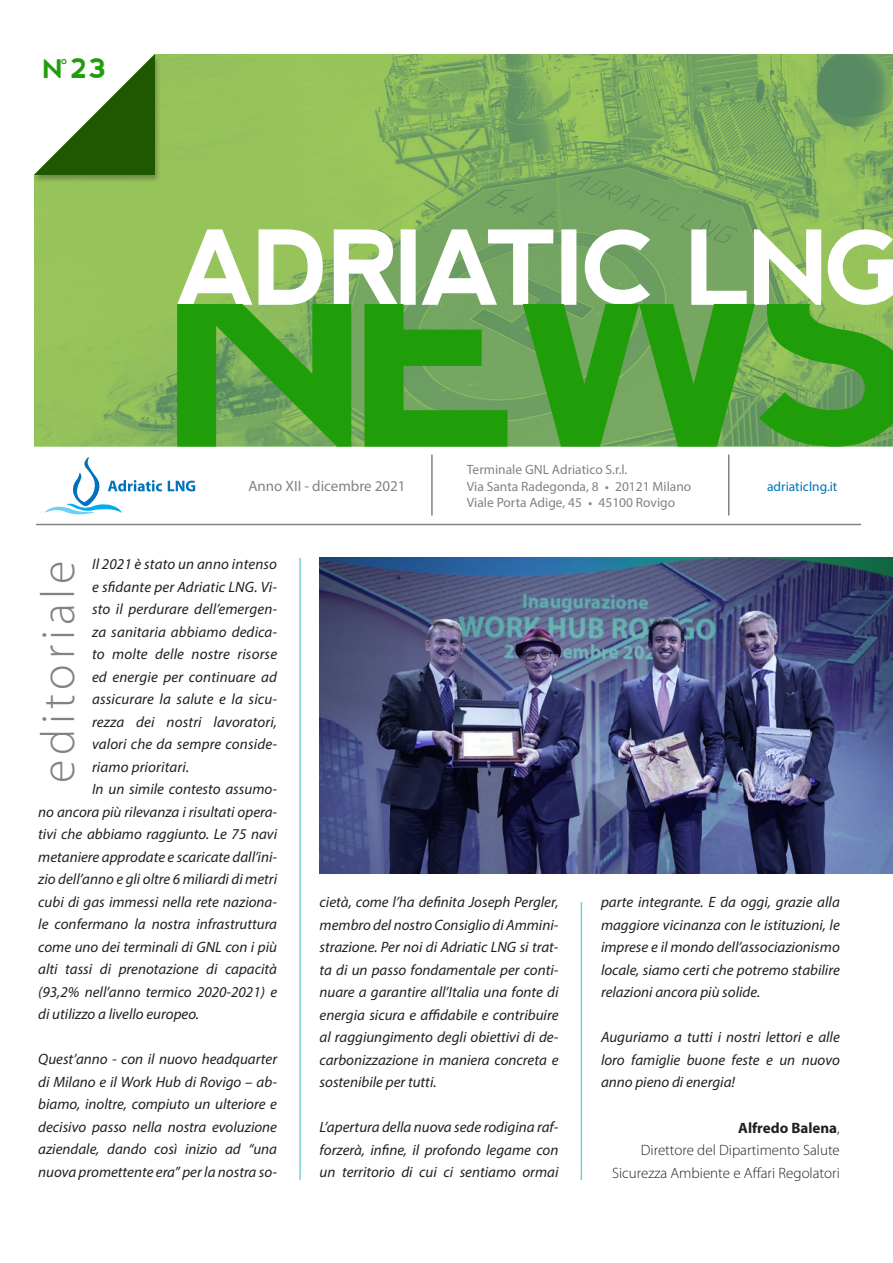
<style>
.page{position:relative;width:893px;height:1263px;background:#fff}
.page>*{position:absolute;margin:0;border:0;box-sizing:border-box;transform-origin:0 0}
.t1{font:700 266.1px "nevis";color:#1f9e0a}
.articolo{font:300 48px "Myriad Pro";letter-spacing:.1em;color:#808285}
.t2{font:700 27px "nevis";color:#1f9e0a}
.articolo-2{font:italic 15px/22.5px "Myriad Pro";color:#231f20;text-align:justify}
.articolo-3{font:300 15px/22.5px "Myriad Pro";color:#231f20;text-align:right}
.t3{font:15px "Myriad Pro";color:#808285}
.articolo-4{font:700 15px "Myriad Pro";color:#231f20}
.t4{font:13.5px "Myriad Pro";color:#808285}
.t5{font:13.5px "Myriad Pro";color:#0072bc}
.s1{font-size:25.5px}
.s2{font-size:24px}
.s3{font-weight:300}
</style>
<div class="page">
<img style="left:34px;top:54px;width:859px;height:392px">
<svg style="left:168px;top:481px;width:27px;height:10px"></svg>
<svg style="left:45px;top:457px;width:117px;height:58px"></svg>
<svg style="left:177px;top:229px;width:716px;height:76px"></svg>
<hr style="left:36px;top:524px;width:825px;height:1px;background:#808285">
<hr style="left:431px;top:455px;width:2px;height:60px;background:#808285">
<hr style="left:728px;top:455px;width:1px;height:60px;background:#808285">
<div style="left:31px;top:54px;width:130px;height:129px;background:#231f20;opacity:.34"></div>
<svg style="left:34px;top:54px;width:121px;height:121px"></svg>
<svg style="left:882px;top:260px;width:11px;height:42px"></svg>
<hr style="left:299px;top:558px;width:2px;height:622px;background:#79ced5">
<hr style="left:581px;top:902px;width:1px;height:278px;background:#79ced5">
<img style="left:320px;top:558px;width:573px;height:316px">
<p class="t2" style="left:43px;top:53px;width:66px"><span class="s1">N</span><sup>°</sup> 23</p>
<p class="t1" style="left:161px;top:200px;width:766px">NEWS</p>
<p class="t5" style="left:767px;top:478px;width:72px">adriaticlng.it</p>
<p class="t4" style="left:467px;top:461px;width:162px">Terminale GNL Adriatico S.r.l.</p>
<p class="t4" style="left:467px;top:478px;width:226px">Via Santa Radegonda, 8 <span class="s2">·</span> 20121 Milano</p>
<p class="t4" style="left:467px;top:494px;width:210px">Viale Porta Adige, 45 <span class="s2">·</span> 45100 Rovigo</p>
<p class="t3" style="left:248px;top:476px;width:159px">Anno XII - dicembre 2021</p>
<p class="articolo-2" style="left:92px;top:552px;width:187px">Il 2021 è stato un anno intenso e sfidante per Adriatic LNG. Vi&shy;sto il perdurare dell’emergen&shy;za sanitaria abbiamo dedica&shy;to molte delle nostre risorse ed energie per continuare ad assicurare la salute e la sicu&shy;rezza dei nostri lavoratori, valori che da sempre conside&shy;riamo prioritari.</p>
<p class="articolo-2" style="left:38px;top:777px;width:240px;text-indent:54px">In un simile contesto assumo&shy;no ancora più rilevanza i risultati opera&shy;tivi che abbiamo raggiunto. Le 75 navi metaniere approdate e scaricate dall’ini&shy;zio dell’anno e gli oltre 6 miliardi di metri cubi di gas immessi nella rete naziona&shy;le confermano la nostra infrastruttura come uno dei terminali di GNL con i più alti tassi di prenotazione di capacità (93,2% nell’anno termico 2020-2021) e di utilizzo a livello europeo.</p>
<p class="articolo-2" style="left:38px;top:1047px;width:240px">Quest’anno - con il nuovo headquarter di Milano e il Work Hub di Rovigo – ab&shy;biamo, inoltre, compiuto un ulteriore e decisivo passo nella nostra evoluzione aziendale, dando così inizio ad “una nuova promettente era” per la nostra so-</p>
<p class="articolo" style="left:29px;top:783px;width:224px;rotate:-90deg">editoriale</p>
<p class="articolo-2" style="left:320px;top:891px;width:240px">cietà, come l’ha definita Joseph Pergler, membro del nostro Consiglio di Ammini&shy;strazione. Per noi di Adriatic LNG si trat&shy;ta di un passo fondamentale per conti&shy;nuare a garantire all’Italia una fonte di energia sicura e affidabile e contribuire al raggiungimento degli obiettivi di de&shy;carbonizzazione in maniera concreta e sostenibile per tutti.</p>
<p class="articolo-2" style="left:320px;top:1116px;width:240px">L’apertura della nuova sede rodigina raf&shy;forzerà, infine, il profondo legame con un territorio di cui ci sentiamo ormai</p>
<p class="articolo-2" style="left:601px;top:891px;width:240px">parte integrante. E da oggi, grazie alla maggiore vicinanza con le istituzioni, le imprese e il mondo dell’associazionismo locale, siamo certi che potremo stabilire relazioni ancora più solide.</p>
<p class="articolo-2" style="left:601px;top:1026px;width:240px">Auguriamo a tutti i nostri lettori e alle loro famiglie buone feste e un nuovo anno pieno di energia!</p>
<p class="articolo-4" style="left:738px;top:1118px;width:103px">Alfredo Balena<span class="s3">,</span></p>
<p class="articolo-3" style="left:612px;top:1138px;width:229px">Direttore del Dipartimento Salute<br>Sicurezza Ambiente e Affari Regolatori</p>
</div>
